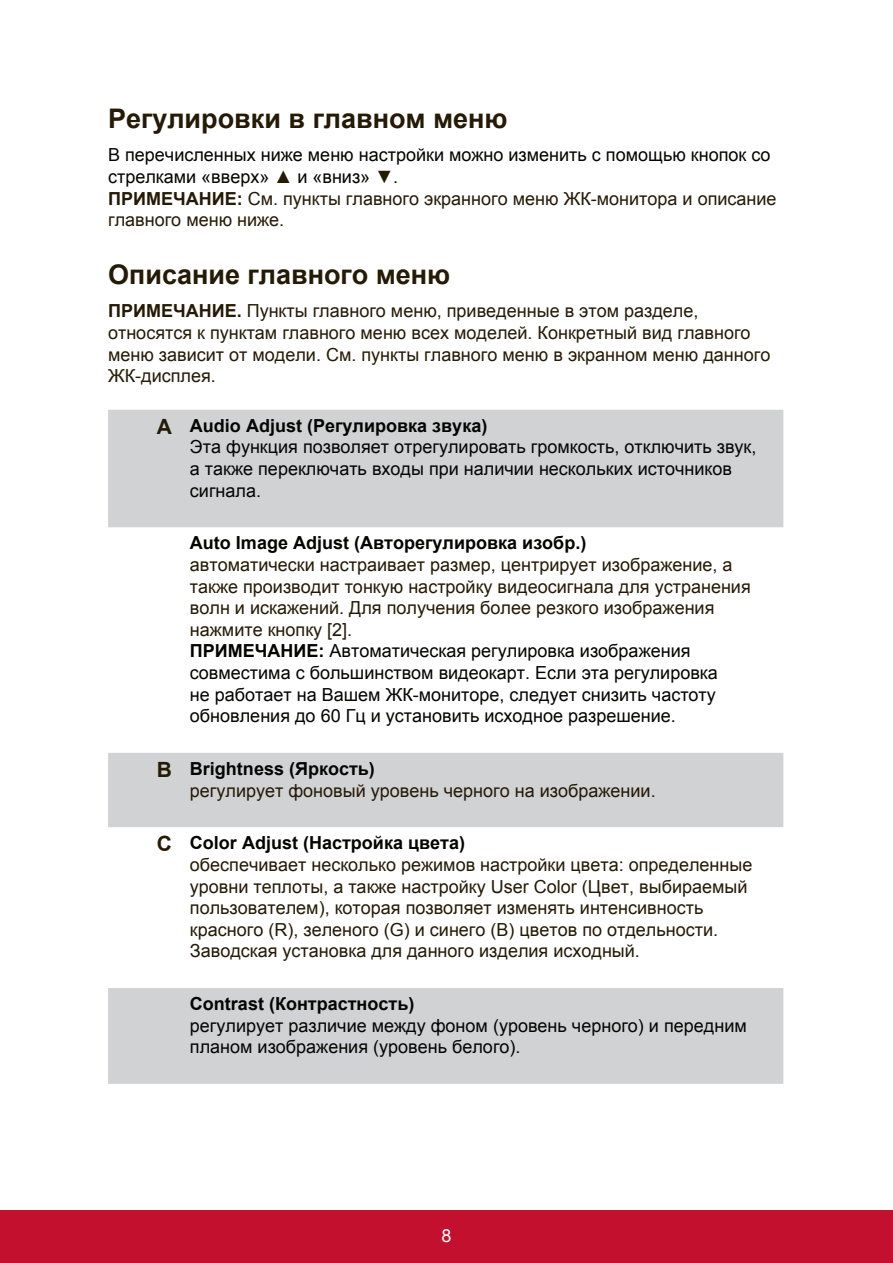
<style>
.page{position:relative;width:893px;height:1263px;background:#fff}
.page>*{position:absolute;margin:0;border:0;box-sizing:border-box;transform-origin:0 0}
.t1{font:700 27px "Arial";color:#251a05}
.t2{font:18px/21.6px "Arial";color:#040503}
.t3{font:18px/21.6px "Arial";color:#251a05}
.t4{font:700 18px "Arial";color:#040503}
.t5{font:18px "Arial";color:#fff}
.s1{color:#251a05}
.s2{font-weight:700;color:#251a05}
.s3{font-weight:700}
.s4{font-weight:700;font-size:21px;color:#251a05}
.s5{font-weight:700;font-size:21px}
.s6{font-weight:700;color:#040503}
</style>
<div class="page">
<div style="left:0;top:1210px;width:892px;height:53px;background:#c3102f"></div>
<svg style="left:108px;top:410px;width:675px;height:673px"></svg>
<h1 class="t1" style="left:108px;top:100px;width:401px">Регулировки в главном меню</h1>
<p class="t2" style="left:108px;top:144px;width:669px">В перечисленных ниже меню настройки можно изменить с помощью кнопок со стрелками «вверх» <span class="s1">▲</span> и «вниз» <span class="s1">▼</span>.<br><span class="s2">ПРИМЕЧАНИЕ:</span> <span class="s1">См. пункты главного экранного меню ЖК-монитора и описание главного меню ниже.</span></p>
<h1 class="t1" style="left:108px;top:256px;width:343px">Описание главного меню</h1>
<p class="t3" style="left:108px;top:300px;width:663px"><span class="s3">ПРИМЕЧАНИЕ.</span> Пункты главного меню, приведенные в этом разделе, относятся к пунктам главного меню всех моделей. Конкретный вид главного меню зависит от модели. См. пункты главного меню в экранном меню данного ЖК-дисплея.</p>
<p class="t2" style="left:190px;top:415px;width:568px;text-indent:-33px"><span class="s4">A</span> <span class="s3">Audio Adjust (Регулировка звука)<br></span>Эта функция позволяет отрегулировать громкость, отключить звук, а также переключать входы при наличии нескольких источников сигнала.</p>
<p class="t4" style="left:190px;top:531px;width:398px">Auto Image Adjust (Авторегулировка изобр.)</p>
<p class="t2" style="left:190px;top:554px;width:562px"><span class="s1">автоматически настраивает размер, центрирует изображение, а также производит тонкую настройку видеосигнала для устранения волн и искажений. Для получения более резкого изображения нажмите кнопку [2].<br></span><span class="s3">ПРИМЕЧАНИЕ:</span> Автоматическая регулировка изображения совместима с большинством видеокарт. Если эта регулировка<br>не работает на Вашем ЖК-мониторе, следует снизить частоту обновления до 60 Гц и установить исходное разрешение.</p>
<p class="t3" style="left:190px;top:758px;width:467px;text-indent:-33px"><span class="s5">B</span> <span class="s6">Brightness (Яркость)<br></span>регулирует фоновый уровень черного на изображении.</p>
<p class="t3" style="left:190px;top:832px;width:563px;text-indent:-33px"><span class="s5">C</span> <span class="s6">Color Adjust (Настройка цвета)<br></span>обеспечивает несколько режимов настройки цвета: определенные уровни теплоты, а также настройку User Color (Цвет, выбираемый пользователем), которая позволяет изменять интенсивность красного (R), зеленого (G) и синего (B) цветов по отдельности.<br>Заводская установка для данного изделия исходный.</p>
<p class="t4" style="left:190px;top:991px;width:226px">Contrast (Контрастность)</p>
<p class="t2" style="left:190px;top:1014px;width:558px">регулирует различие между фоном (уровень черного) и передним планом изображения (уровень белого).</p>
<p class="t5" style="left:441px;top:1223px;width:12px">8</p>
</div>
